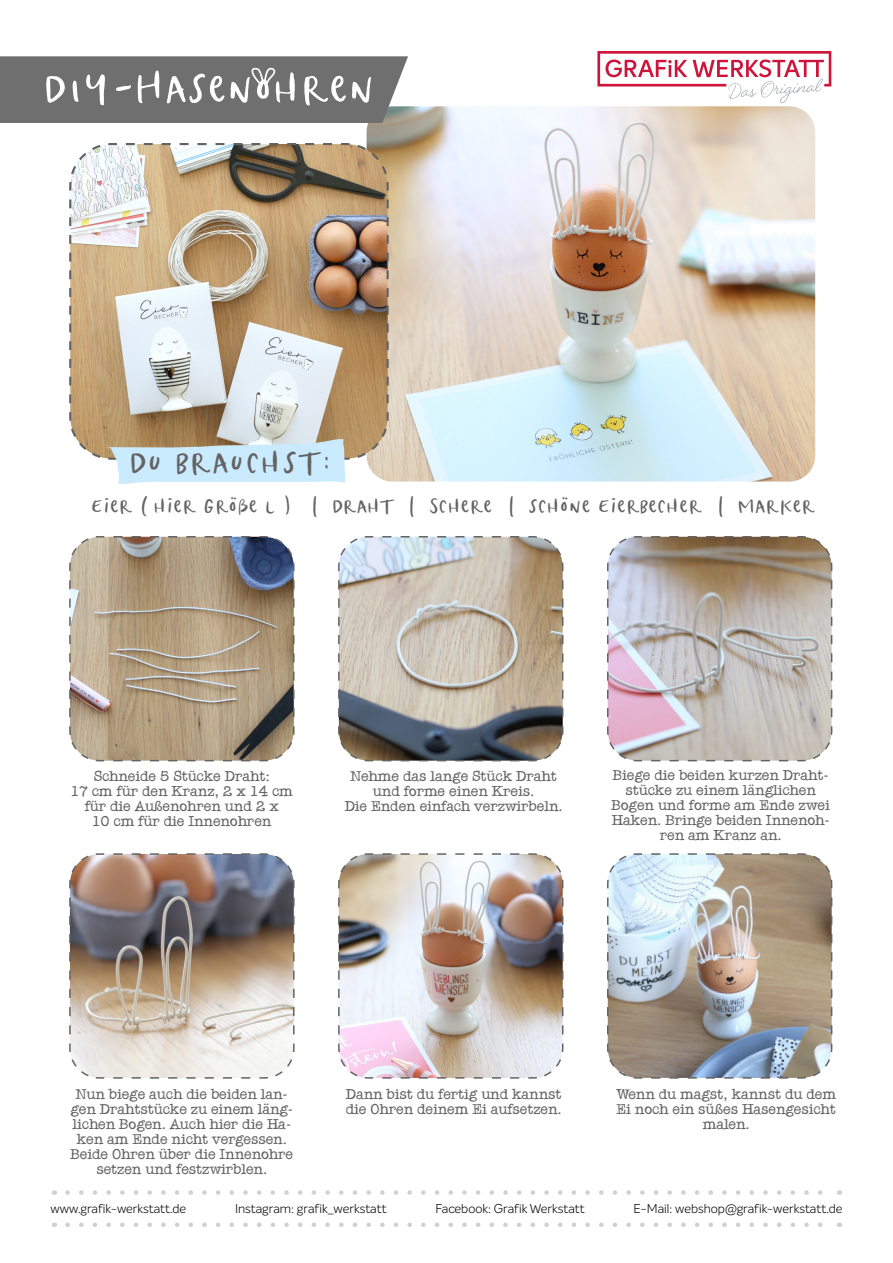
<style>
.page{position:relative;width:893px;height:1263px;background:#fff}
.page>*{position:absolute;margin:0;border:0;box-sizing:border-box;transform-origin:0 0}
.t1{font:57.3px "Poppitand Finch Sans";letter-spacing:-.04em;color:#fff}
.t2{font:42.6px "Poppitand Finch Sans";letter-spacing:-.02em;color:#646363}
.t3{font:27px "Poppitand Finch Sans";letter-spacing:-.04em;color:#646363}
.t4{font:15px/15px "Quattro Tempi Solid";letter-spacing:-.01em;color:#646363;text-align:center}
.t5{font:300 12.6px "Intelo";color:#000}
</style>
<div class="page">
<svg style="left:597px;top:51px;width:234px;height:52px"></svg>
<svg style="left:68px;top:1190px;width:755px;height:5px"></svg>
<svg style="left:68px;top:1222px;width:755px;height:5px"></svg>
<svg style="left:69px;top:536px;width:226px;height:226px;background:#a89984"></svg>
<svg style="left:338px;top:536px;width:226px;height:226px;background:#ada79e"></svg>
<svg style="left:607px;top:536px;width:226px;height:226px;background:#bbb2af"></svg>
<img style="left:69px;top:853px;width:226px;height:226px">
<img style="left:338px;top:853px;width:226px;height:226px">
<img style="left:607px;top:853px;width:226px;height:226px">
<img style="left:367px;top:106px;width:448px;height:375px">
<img style="left:69px;top:142px;width:321px;height:319px">
<div style="left:0;top:56px;width:408px;height:67px;background:#706f6f"></div>
<svg style="left:69px;top:426px;width:276px;height:58px;background:#cad3d3"></svg>
<h1 class="t1" style="left:44px;top:59px;width:337px">DIY-Hasenohren</h1>
<h2 class="t2" style="left:130px;top:441px;width:206px">Du brauchst:</h2>
<h3 class="t3" style="left:91px;top:492px;width:727px">Eier ( hier Größe L) | Draht | Schere | schöne Eierbecher | Marker</h3>
<p class="t4" style="left:71px;top:768px;width:224px">Schneide 5 Stücke Draht:<br>17 cm für den Kranz, 2 x 14 cm für die Außenohren und 2 x<br>10 cm für die Innenohren</p>
<p class="t4" style="left:345px;top:768px;width:220px">Nehme das lange Stück Draht und forme einen Kreis.<br>Die Enden einfach verzwirbeln.</p>
<p class="t4" style="left:612px;top:767px;width:220px">Biege die beiden kurzen Draht&shy;stücke zu einem länglichen<br>Bogen und forme am Ende zwei<br>Haken. Bringe beiden Innenoh&shy;ren am Kranz an.</p>
<p class="t4" style="left:71px;top:1086px;width:224px">Nun biege auch die beiden lan&shy;gen Drahtstücke zu einem läng&shy;lichen Bogen. Auch hier die Ha&shy;ken am Ende nicht vergessen.<br>Beide Ohren über die Innenohre setzen und festzwirblen.</p>
<p class="t4" style="left:346px;top:1086px;width:218px;text-align:left">Dann bist du fertig und kannst die Ohren deinem Ei aufsetzen.</p>
<p class="t4" style="left:616px;top:1086px;width:221px">Wenn du magst, kannst du dem<br>Ei noch ein süßes Hasengesicht malen.</p>
<p class="t5" style="left:51px;top:1201px;width:137px">www.grafik-werkstatt.de</p>
<p class="t5" style="left:235px;top:1201px;width:153px">Instagram: grafik_werkstatt</p>
<p class="t5" style="left:435px;top:1201px;width:151px">Facebook: Grafik Werkstatt</p>
<p class="t5" style="left:634px;top:1201px;width:210px">E-Mail: webshop@grafik-werkstatt.de</p>
</div>
